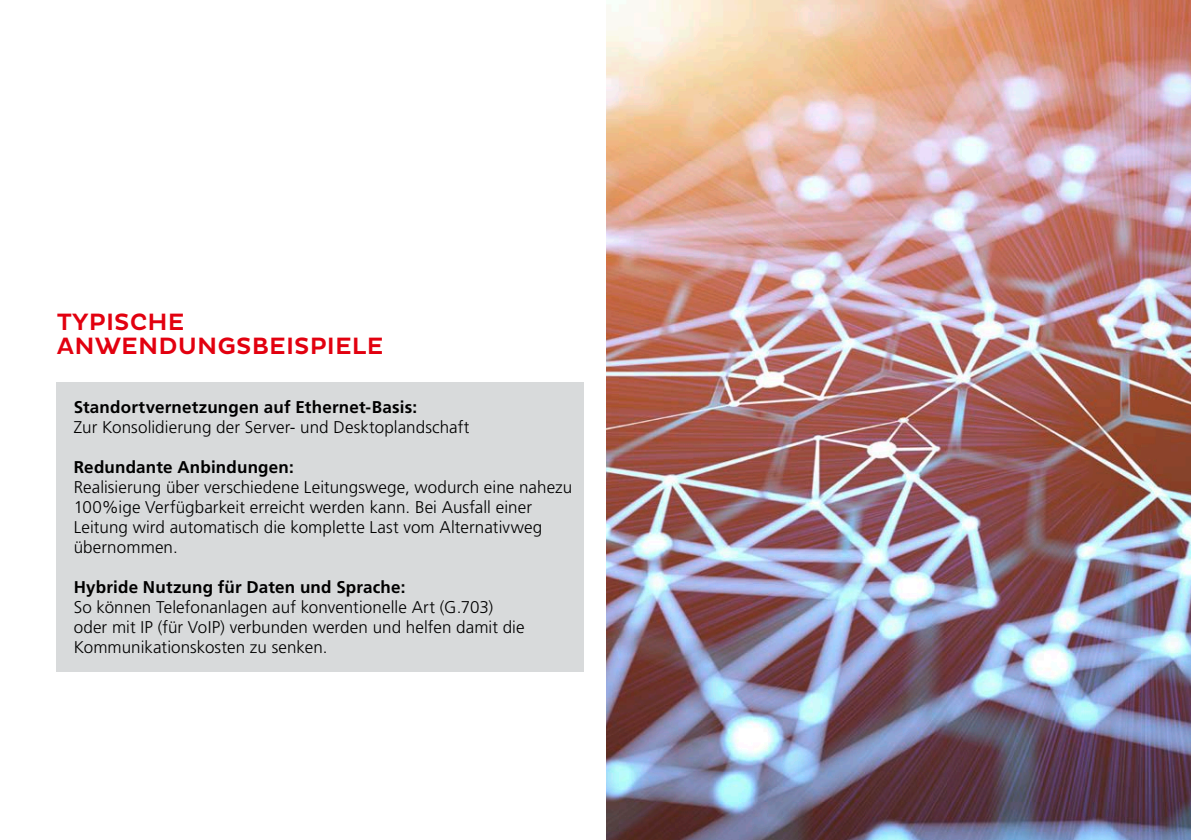
<style>
.page{position:relative;width:1191px;height:840px;background:#fff}
.page>*{position:absolute;margin:0;border:0;box-sizing:border-box;transform-origin:0 0}
.t1{font:500 24px/24px "Pluto";letter-spacing:.005em;color:#e2000f}
.t2{font:300 17px/20px "Frutiger LT Std";letter-spacing:.005em;color:#000}
.t3{font:700 17px "Frutiger LT Std";letter-spacing:.01em;color:#000}
</style>
<div class="page">
<img style="left:607px;top:0;width:584px;height:839px">
<div style="left:57px;top:382px;width:527px;height:289px;background:#d8dadb"></div>
<h1 class="t1" style="left:57px;top:310px;width:328px">TYPISCHE<br>ANWENDUNGSBEISPIELE</h1>
<p class="t3" style="left:74px;top:397px;width:345px">Standortvernetzungen auf Ethernet-Basis:</p>
<p class="t2" style="left:74px;top:417px;width:397px">Zur Konsolidierung der Server- und Desktoplandschaft</p>
<p class="t3" style="left:74px;top:457px;width:222px">Redundante Anbindungen:</p>
<p class="t2" style="left:74px;top:477px;width:500px">Realisierung über verschiedene Leitungswege, wodurch eine nahezu 100%ige Verfügbarkeit erreicht werden kann. Bei Ausfall einer Leitung wird automatisch die komplette Last vom Alternativweg übernommen.</p>
<p class="t3" style="left:74px;top:577px;width:333px">Hybride Nutzung für Daten und Sprache:</p>
<p class="t2" style="left:74px;top:597px;width:452px">So können Telefonanlagen auf konventionelle Art (G.703) oder mit IP (für VoIP) verbunden werden und helfen damit die<br>Kommunikationskosten zu senken.</p>
</div>
